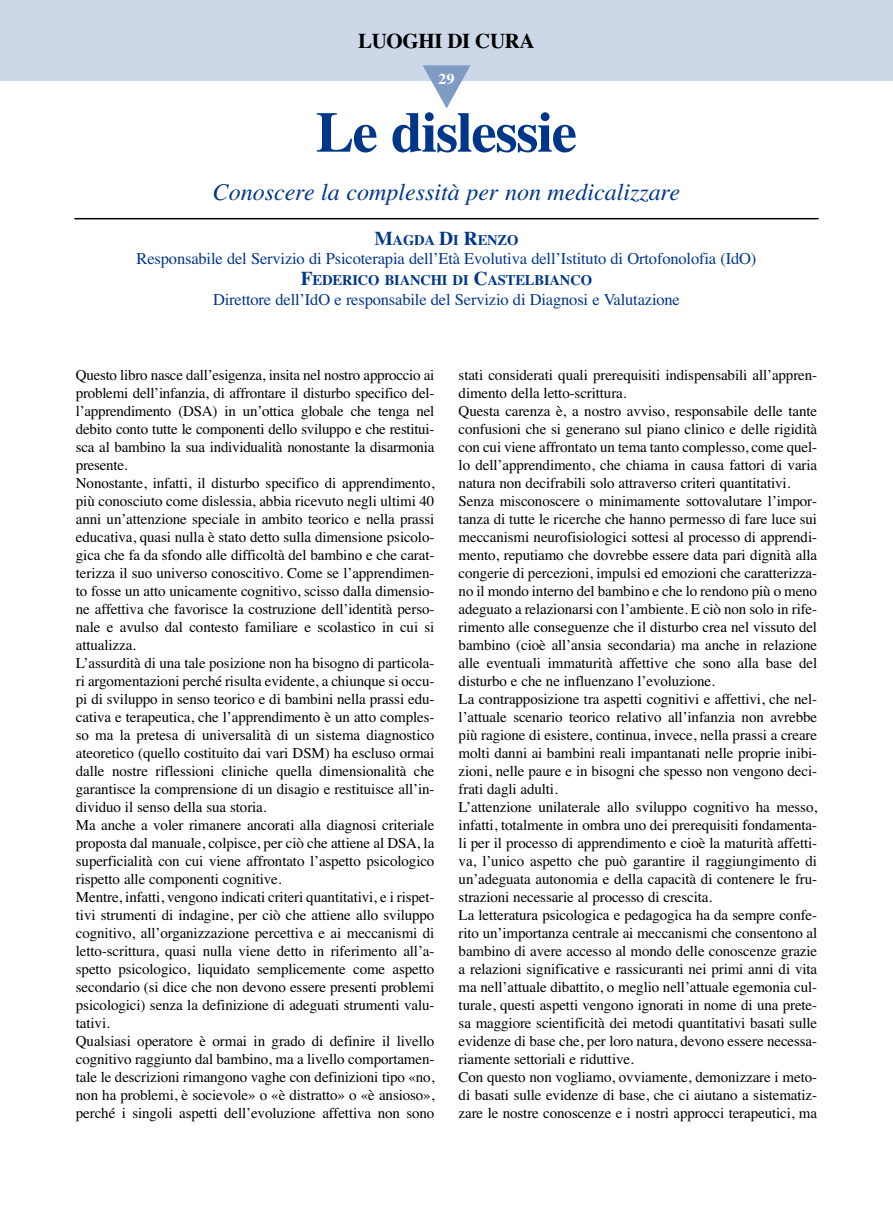
<style>
.page{position:relative;width:893px;height:1212px;background:#fff}
.page>*{position:absolute;margin:0;border:0;box-sizing:border-box;transform-origin:0 0}
.t1{font:700 57px "Times";letter-spacing:-.025em;color:#00368a}
.t2{font:italic 24px "Times";color:#00368a}
.t3{font:700 21px "Times";letter-spacing:-.02em;color:#000}
.t4{font:16.5px "Times";letter-spacing:-.01em;color:#00368a}
.t5{font:15px/18px "Times";letter-spacing:-.005em;color:#000}
.t6{font:700 15px "Times";color:#fff;scale:1.1 1}
.t7{font:700 14.7px "Times";letter-spacing:-.015em;color:#00368a}
.s1{font-size:19.5px}
</style>
<div class="page">
<div style="left:0;top:0;width:893px;height:81px;background:#ccd7e8"></div>
<svg style="left:423px;top:65px;width:47px;height:43px"></svg>
<hr style="left:74px;top:218px;width:745px;height:1px;background:#000">
<h3 class="t3" style="left:358px;top:34px;width:178px">LUOGHI DI CURA</h3>
<p class="t6" style="left:438px;top:74px;width:16px">29</p>
<h1 class="t1" style="left:316px;top:112px;width:263px">Le dislessie</h1>
<h2 class="t2" style="left:213px;top:183px;width:469px">Conoscere la complessità per non medicalizzare</h2>
<p class="t7" style="left:374px;top:234px;width:146px"><span class="s1">M</span>AGDA <span class="s1">D</span>I <span class="s1">R</span>ENZO</p>
<p class="t4" style="left:137px;top:253px;width:621px">Responsabile del Servizio di Psicoterapia dell’Età Evolutiva dell’Istituto di Ortofonolofia (IdO)</p>
<p class="t7" style="left:301px;top:275px;width:293px"><span class="s1">F</span>EDERICO BIANCHI DI <span class="s1">C</span>ASTELBIANCO</p>
<p class="t4" style="left:213px;top:293px;width:468px">Direttore dell’IdO e responsabile del Servizio di Diagnosi e Valutazione</p>
<p class="t5" style="left:76px;top:367px;width:360px">Questo libro nasce dall’esigenza, insita nel nostro approccio ai problemi dell’infanzia, di affrontare il disturbo specifico del&shy;l’apprendimento (DSA) in un’ottica globale che tenga nel debito conto tutte le componenti dello sviluppo e che restitui&shy;sca al bambino la sua individualità nonostante la disarmonia presente.<br>Nonostante, infatti, il disturbo specifico di apprendimento, più conosciuto come dislessia, abbia ricevuto negli ultimi 40 anni un’attenzione speciale in ambito teorico e nella prassi educativa, quasi nulla è stato detto sulla dimensione psicolo&shy;gica che fa da sfondo alle difficoltà del bambino e che carat&shy;terizza il suo universo conoscitivo. Come se l’apprendimen&shy;to fosse un atto unicamente cognitivo, scisso dalla dimensio&shy;ne affettiva che favorisce la costruzione dell’identità perso&shy;nale e avulso dal contesto familiare e scolastico in cui si attualizza.<br>L’assurdità di una tale posizione non ha bisogno di particola&shy;ri argomentazioni perché risulta evidente, a chiunque si occu&shy;pi di sviluppo in senso teorico e di bambini nella prassi edu&shy;cativa e terapeutica, che l’apprendimento è un atto comples&shy;so ma la pretesa di universalità di un sistema diagnostico ateoretico (quello costituito dai vari DSM) ha escluso ormai dalle nostre riflessioni cliniche quella dimensionalità che garantisce la comprensione di un disagio e restituisce all’in&shy;dividuo il senso della sua storia.<br>Ma anche a voler rimanere ancorati alla diagnosi criteriale proposta dal manuale, colpisce, per ciò che attiene al DSA, la superficialità con cui viene affrontato l’aspetto psicologico rispetto alle componenti cognitive.<br>Mentre, infatti, vengono indicati criteri quantitativi, e i rispet&shy;tivi strumenti di indagine, per ciò che attiene allo sviluppo cognitivo, all’organizzazione percettiva e ai meccanismi di letto-scrittura, quasi nulla viene detto in riferimento all’a&shy;spetto psicologico, liquidato semplicemente come aspetto secondario (si dice che non devono essere presenti problemi psicologici) senza la definizione di adeguati strumenti valu&shy;tativi.<br>Qualsiasi operatore è ormai in grado di definire il livello cognitivo raggiunto dal bambino, ma a livello comportamen&shy;tale le descrizioni rimangono vaghe con definizioni tipo «no, non ha problemi, è socievole» o «è distratto» o «è ansioso», perché i singoli aspetti dell’evoluzione affettiva non sono</p>
<p class="t5" style="left:459px;top:367px;width:360px">stati considerati quali prerequisiti indispensabili all’appren&shy;dimento della letto-scrittura.<br>Questa carenza è, a nostro avviso, responsabile delle tante confusioni che si generano sul piano clinico e delle rigidità con cui viene affrontato un tema tanto complesso, come quel&shy;lo dell’apprendimento, che chiama in causa fattori di varia natura non decifrabili solo attraverso criteri quantitativi.<br>Senza misconoscere o minimamente sottovalutare l’impor&shy;tanza di tutte le ricerche che hanno permesso di fare luce sui meccanismi neurofisiologici sottesi al processo di apprendi&shy;mento, reputiamo che dovrebbe essere data pari dignità alla congerie di percezioni, impulsi ed emozioni che caratterizza&shy;no il mondo interno del bambino e che lo rendono più o meno adeguato a relazionarsi con l’ambiente. E ciò non solo in rife&shy;rimento alle conseguenze che il disturbo crea nel vissuto del bambino (cioè all’ansia secondaria) ma anche in relazione alle eventuali immaturità affettive che sono alla base del disturbo e che ne influenzano l’evoluzione.<br>La contrapposizione tra aspetti cognitivi e affettivi, che nel&shy;l’attuale scenario teorico relativo all’infanzia non avrebbe più ragione di esistere, continua, invece, nella prassi a creare molti danni ai bambini reali impantanati nelle proprie inibi&shy;zioni, nelle paure e in bisogni che spesso non vengono deci&shy;frati dagli adulti.<br>L’attenzione unilaterale allo sviluppo cognitivo ha messo, infatti, totalmente in ombra uno dei prerequisiti fondamenta&shy;li per il processo di apprendimento e cioè la maturità affetti&shy;va, l’unico aspetto che può garantire il raggiungimento di un’adeguata autonomia e della capacità di contenere le fru&shy;strazioni necessarie al processo di crescita.<br>La letteratura psicologica e pedagogica ha da sempre confe&shy;rito un’importanza centrale ai meccanismi che consentono al bambino di avere accesso al mondo delle conoscenze grazie a relazioni significative e rassicuranti nei primi anni di vita ma nell’attuale dibattito, o meglio nell’attuale egemonia cul&shy;turale, questi aspetti vengono ignorati in nome di una prete&shy;sa maggiore scientificità dei metodi quantitativi basati sulle evidenze di base che, per loro natura, devono essere necessa&shy;riamente settoriali e riduttive.<br>Con questo non vogliamo, ovviamente, demonizzare i meto&shy;di basati sulle evidenze di base, che ci aiutano a sistematiz&shy;zare le nostre conoscenze e i nostri approcci terapeutici, ma</p>
</div>
